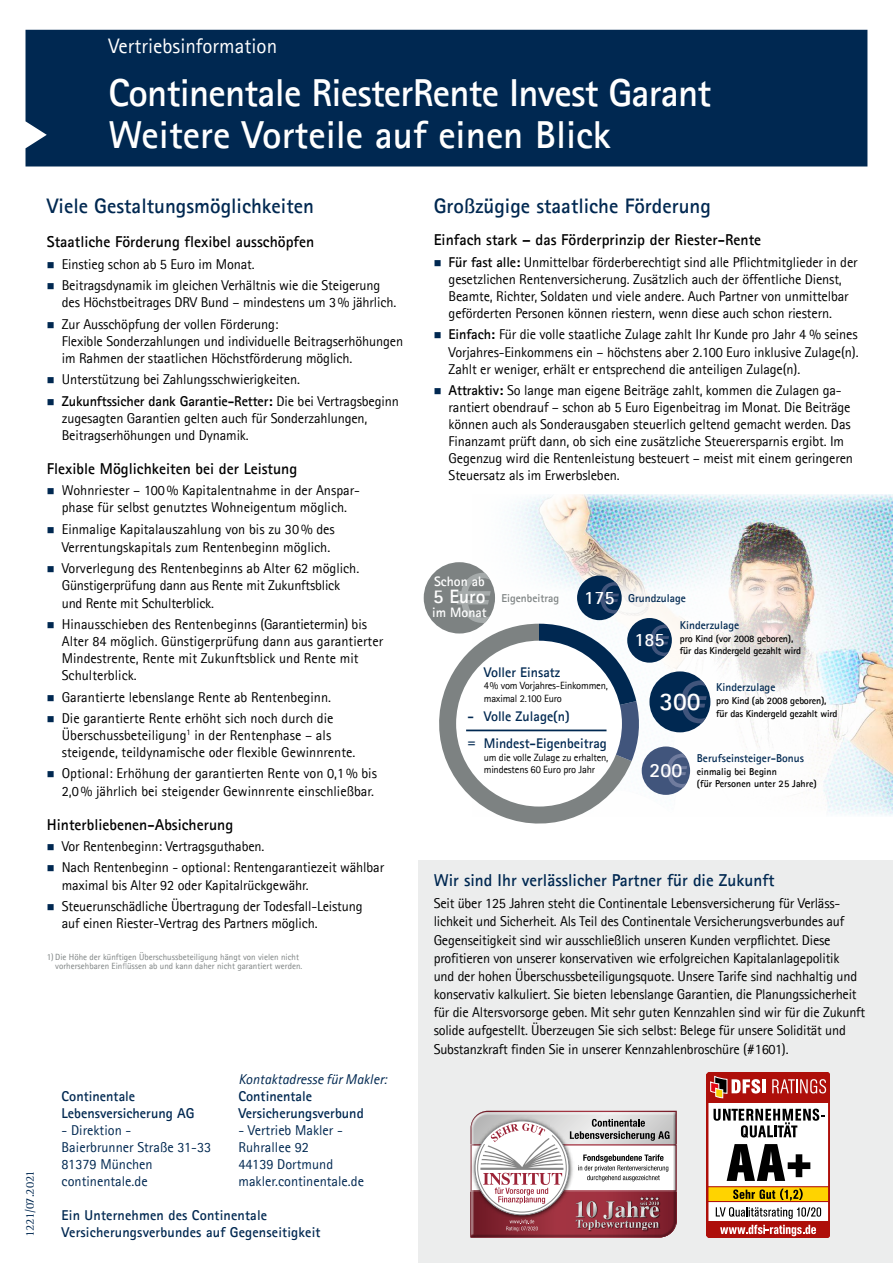
<style>
.page{position:relative;width:893px;height:1263px;background:#fff}
.page>*{position:absolute;margin:0;border:0;box-sizing:border-box;transform-origin:0 0}
.t1{font:700 39px/42px "Agfa Rotis Sans Serif";letter-spacing:-.02em;color:#fff}
.t2{font:700 25.65px "Agfa Rotis Sans Serif";color:#fff}
.t3{font:700 21px "Agfa Rotis Sans Serif";color:#002851}
.t4{font:21px "Agfa Rotis Sans Serif";color:#fff}
.t5{font:700 20.25px "Agfa Rotis Sans Serif";color:#fff}
.t6{font:700 19.35px "Agfa Rotis Sans Serif";color:#fff}
.t7{font:700 18.75px "Agfa Rotis Sans Serif";color:#fff}
.t8{font:700 17.25px "Agfa Rotis Sans Serif";color:#002851}
.t9{font:700 15.75px "Agfa Rotis Sans Serif";color:#000}
.t10{font:14.25px/17.1px "Agfa Rotis Sans Serif";letter-spacing:-.01em;color:#000}
.t11{font:700 14.25px/17.1px "Agfa Rotis Sans Serif";letter-spacing:.01em;color:#002851}
.t12{font:14.25px/17.1px "Agfa Rotis Sans Serif";color:#002851}
.t13{font:italic 14.25px "Agfa Rotis Sans Serif";color:#002851}
.t14{font:700 13.95px/26.7px "Agfa Rotis Sans Serif";color:#002851}
.t15{font:700 13.65px "Agfa Rotis Sans Serif";color:#fff}
.t16{font:12px "Agfa Rotis Serif";color:#002851}
.t17{font:700 11.4px "Agfa Rotis Sans Serif";color:#002851}
.t18{font:700 11.4px "Agfa Rotis Sans Serif";color:#7d8282}
.t19{font:10.5px/12.6px "Agfa Rotis Sans Serif";letter-spacing:-.02em;color:#000}
.t20{font:700 10.05px/12.9px "Agfa Rotis Sans Serif";letter-spacing:-.02em;color:#000}
.t21{font:700 10.05px/12px "Agfa Rotis Sans Serif";color:#000}
.t22{font:9px/9px "Agfa Rotis Sans Serif";color:#7d8282}
.s1{font-weight:700}
</style>
<div class="page">
<div style="left:26px;top:30px;width:841px;height:136px;background:#002851"></div>
<div style="left:419px;top:860px;width:474px;height:403px;background:#eceded"></div>
<img style="left:423px;top:494px;width:470px;height:322px">
<div style="left:627px;top:618px;width:45px;height:45px;background:#002851;border-radius:50%"></div>
<svg style="left:648px;top:625px;width:21px;height:31px"></svg>
<div style="left:649px;top:671px;width:61px;height:61px;background:#002851;border-radius:50%"></div>
<svg style="left:677px;top:680px;width:30px;height:43px"></svg>
<div style="left:424px;top:562px;width:71px;height:71px;background:#7d8282;border-radius:50%"></div>
<div style="left:642px;top:746px;width:48px;height:49px;background:#41557c;border-radius:50%"></div>
<svg style="left:664px;top:754px;width:23px;height:34px"></svg>
<svg style="left:426px;top:573px;width:215px;height:251px"></svg>
<div style="left:456px;top:641px;width:166px;height:165px;background:#fff;border-radius:50%"></div>
<hr style="left:466px;top:729px;width:140px;height:2px;background:#002851">
<svg style="left:707px;top:1073px;width:123px;height:164px;background:#be9383"></svg>
<svg style="left:471px;top:1111px;width:206px;height:126px;background:#be9fa3"></svg>
<h3 class="t4" style="left:108px;top:33px;width:170px">Vertriebsinformation</h3>
<h1 class="t1" style="left:108px;top:71px;width:604px">Continentale RiesterRente Invest Garant<br>Weitere Vorteile auf einen Blick</h1>
<h3 class="t3" style="left:47px;top:193px;width:269px">Viele Gestaltungsmöglichkeiten</h3>
<p class="t9" style="left:47px;top:232px;width:269px">Staatliche Förderung flexibel ausschöpfen</p>
<p class="t10" style="left:62px;top:253px;width:320px;line-height:21.3px">Einstieg schon ab 5 Euro im Monat.<br>Beitragsdynamik im gleichen Verhältnis wie die Steigerung</p>
<p class="t10" style="left:62px;top:292px;width:336px;line-height:21.3px">des Höchstbeitrages DRV Bund – mindestens um 3% jährlich.<br>Zur Ausschöpfung der vollen Förderung:</p>
<p class="t10" style="left:62px;top:332px;width:343px">Flexible Sonderzahlungen und individuelle Beitragserhöhungen im Rahmen der staatlichen Höchstförderung möglich.</p>
<p class="t10" style="left:62px;top:368px;width:339px;line-height:21.3px">Unterstützung bei Zahlungsschwierigkeiten.<br><span class="s1">Zukunftssicher dank Garantie-Retter:</span> Die bei Vertragsbeginn</p>
<p class="t10" style="left:62px;top:409px;width:307px">zugesagten Garantien gelten auch für Sonderzahlungen,<br>Beitragserhöhungen und Dynamik.</p>
<p class="t9" style="left:47px;top:459px;width:252px">Flexible Möglichkeiten bei der Leistung</p>
<p class="t10" style="left:62px;top:482px;width:300px">Wohnriester – 100% Kapitalentnahme in der Anspar&shy;phase für selbst genutztes Wohneigentum möglich.</p>
<p class="t10" style="left:62px;top:520px;width:275px;line-height:18.1px">Einmalige Kapitalauszahlung von bis zu 30% des<br>Verrentungskapitals zum Rentenbeginn möglich.</p>
<p class="t10" style="left:62px;top:560px;width:299px">Vorverlegung des Rentenbeginns ab Alter 62 möglich.<br>Günstigerprüfung dann aus Rente mit Zukunftsblick und Rente mit Schulterblick.</p>
<p class="t10" style="left:62px;top:615px;width:323px">Hinausschieben des Rentenbeginns (Garantietermin) bis Alter 84 möglich. Günstigerprüfung dann aus garantierter Mindestrente, Rente mit Zukunftsblick und Rente mit Schulterblick.</p>
<p class="t10" style="left:62px;top:686px;width:273px;line-height:21.3px">Garantierte lebenslange Rente ab Rentenbeginn.<br>Die garantierte Rente erhöht sich noch durch die</p>
<p class="t10" style="left:62px;top:726px;width:295px">Überschussbeteiligung<sup>1</sup> in der Rentenphase – als steigende, teildynamische oder flexible Gewinnrente.</p>
<p class="t10" style="left:62px;top:765px;width:317px">Optional: Erhöhung der garantierten Rente von 0,1% bis<br>2,0% jährlich bei steigender Gewinnrente einschließbar.</p>
<p class="t9" style="left:47px;top:814px;width:188px">Hinterbliebenen-Absicherung</p>
<p class="t10" style="left:62px;top:835px;width:324px;line-height:21.3px">Vor Rentenbeginn: Vertragsguthaben.<br>Nach Rentenbeginn - optional: Rentengarantiezeit wählbar</p>
<p class="t10" style="left:62px;top:874px;width:302px;line-height:21.3px">maximal bis Alter 92 oder Kapitalrückgewähr.<br>Steuerunschädliche Übertragung der Todesfall-Leistung</p>
<p class="t10" style="left:62px;top:914px;width:257px">auf einen Riester-Vertrag des Partners möglich.</p>
<p class="t22" style="left:55px;top:952px;width:249px;text-indent:-9px">1) Die Höhe der künftigen Überschussbeteiligung hängt von vielen nicht vorhersehbaren Einflüssen ab und kann daher nicht garantiert werden.</p>
<p class="t16" style="left:23px;top:1237px;width:69px;rotate:-90deg">1221/07.2021</p>
<p class="t13" style="left:238px;top:1070px;width:150px">Kontaktadresse für Makler:</p>
<p class="t11" style="left:238px;top:1087px;width:127px">Continentale<br>Versicherungsverbund</p>
<p class="t12" style="left:238px;top:1121px;width:127px">- Vertrieb Makler -<br>Ruhrallee 92<br>44139 Dortmund makler.continentale.de</p>
<p class="t11" style="left:62px;top:1206px;width:260px">Ein Unternehmen des Continentale<br>Versicherungsverbundes auf Gegenseitigkeit</p>
<p class="t11" style="left:62px;top:1087px;width:134px">Continentale<br>Lebensversicherung AG</p>
<p class="t12" style="left:62px;top:1121px;width:151px">- Direktion -<br>Baierbrunner Straße 31-33<br>81379 München continentale.de</p>
<h3 class="t3" style="left:434px;top:193px;width:279px">Großzügige staatliche Förderung</h3>
<p class="t9" style="left:434px;top:230px;width:329px">Einfach stark – das Förderprinzip der Riester-Rente</p>
<p class="t10" style="left:449px;top:253px;width:411px"><span class="s1">Für fast alle:</span> Unmittelbar förderberechtigt sind alle Pflichtmitglieder in der gesetzlichen Rentenversicherung. Zusätzlich auch der öffentliche Dienst, Beamte, Richter, Soldaten und viele andere. Auch Partner von unmittelbar geförderten Personen können riestern, wenn diese auch schon riestern.</p>
<p class="t10" style="left:449px;top:326px;width:412px;text-align:justify"><span class="s1">Einfach:</span> Für die volle staatliche Zulage zahlt Ihr Kunde pro Jahr 4 % seines Vorjahres-Einkommens ein – höchstens aber 2.100 Euro inklusive Zulage(n).<br>Zahlt er weniger, erhält er entsprechend die anteiligen Zulage(n).</p>
<p class="t10" style="left:449px;top:381px;width:406px"><span class="s1">Attraktiv:</span> So lange man eigene Beiträge zahlt, kommen die Zulagen ga&shy;rantiert obendrauf – schon ab 5 Euro Eigenbeitrag im Monat. Die Beiträge können auch als Sonderausgaben steuerlich geltend gemacht werden. Das Finanzamt prüft dann, ob sich eine zusätzliche Steuerersparnis ergibt. Im Gegenzug wird die Rentenleistung besteuert – meist mit einem geringeren Steuersatz als im Erwerbsleben.</p>
<p class="t15" style="left:434px;top:573px;width:52px">Schon ab</p>
<h3 class="t6" style="left:433px;top:584px;width:54px">5 Euro</h3>
<p class="t15" style="left:432px;top:603px;width:56px">im Monat</p>
<p class="t18" style="left:501px;top:591px;width:59px">Eigenbeitrag</p>
<h3 class="t7" style="left:584px;top:586px;width:32px">175</h3>
<p class="t14" style="left:468px;top:703px;width:10px;line-height:26.1px">- =</p>
<p class="t14" style="left:484px;top:659px;width:78px">Voller Einsatz</p>
<p class="t14" style="left:484px;top:703px;width:125px">Volle Zulage(n)<br>Mindest-Eigenbeitrag</p>
<p class="t19" style="left:484px;top:679px;width:126px">4% vom Vorjahres-Einkommen, maximal 2.100 Euro</p>
<p class="t19" style="left:484px;top:751px;width:126px">um die volle Zulage zu erhalten, mindestens 60 Euro pro Jahr</p>
<p class="t17" style="left:628px;top:591px;width:59px">Grundzulage</p>
<p class="t17" style="left:680px;top:618px;width:61px">Kinderzulage</p>
<p class="t20" style="left:680px;top:631px;width:123px">pro Kind (vor 2008 geboren), für das Kindergeld gezahlt wird</p>
<p class="t17" style="left:716px;top:680px;width:61px">Kinderzulage</p>
<p class="t20" style="left:716px;top:694px;width:123px">pro Kind (ab 2008 geboren), für das Kindergeld gezahlt wird</p>
<p class="t17" style="left:697px;top:751px;width:109px">Berufseinsteiger-Bonus</p>
<p class="t21" style="left:697px;top:765px;width:122px">einmalig bei Beginn<br>(für Personen unter 25 Jahre)</p>
<h3 class="t7" style="left:634px;top:628px;width:32px">185</h3>
<h2 class="t2" style="left:659px;top:685px;width:43px">300</h2>
<h3 class="t5" style="left:649px;top:758px;width:34px">200</h3>
<p class="t8" style="left:434px;top:869px;width:342px">Wir sind Ihr verlässlicher Partner für die Zukunft</p>
<p class="t10" style="left:434px;top:894px;width:433px;line-height:18.1px">Seit über 125 Jahren steht die Continentale Lebensversicherung für Verläss&shy;lichkeit und Sicherheit. Als Teil des Continentale Versicherungsverbundes auf Gegenseitigkeit sind wir ausschließlich unseren Kunden verpflichtet. Diese profitieren von unserer konservativen wie erfolgreichen Kapitalanlagepolitik<br>und der hohen Überschussbeteiligungsquote. Unsere Tarife sind nachhaltig und konservativ kalkuliert. Sie bieten lebenslange Garantien, die Planungssicherheit für die Altersvorsorge geben. Mit sehr guten Kennzahlen sind wir für die Zukunft solide aufgestellt. Überzeugen Sie sich selbst: Belege für unsere Solidität und Substanzkraft finden Sie in unserer Kennzahlenbroschüre (#1601).</p>
</div>
